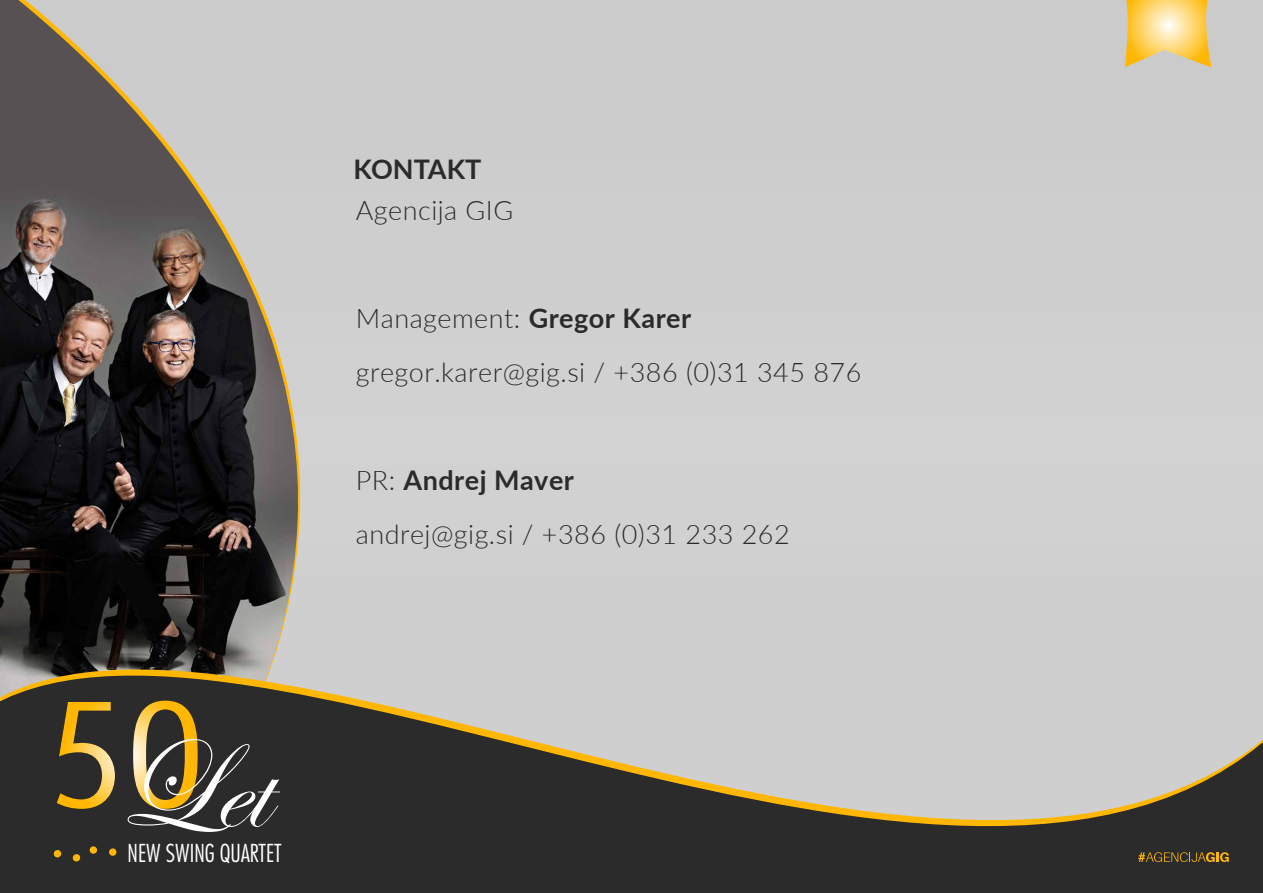
<style>
.page{position:relative;width:1263px;height:893px;background:#fff}
.page>*{position:absolute;margin:0;border:0;box-sizing:border-box;transform-origin:0 0}
.t1{font:128.4px "Edwardian Script ITC";color:#fff}
.t2{font:300 27px/54px "Lato";letter-spacing:.02em;color:#2b2b2b}
.t3{font:700 27px "Lato";color:#2b2b2b}
.t4{font:300 condensed 24.15px "Futura";color:#fff}
.s1{font-family:"Futura";font-weight:300;font-stretch:condensed;font-size:139.95px;color:#000}
.s2{font-weight:700}
</style>
<div class="page">
<img style="left:0;top:0;width:410px;height:599px">
<svg style="left:0;top:599px;width:1263px;height:294px;background:#7f7d78"></svg>
<div style="left:90px;top:847px;width:8px;height:7px;background:#4e4224;border-radius:50%"></div>
<div style="left:110px;top:849px;width:7px;height:7px;background:#997416;border-radius:50%"></div>
<svg style="left:54px;top:850px;width:8px;height:8px"></svg>
<div style="left:90px;top:846px;width:7px;height:8px;background:#ffb703;border-radius:50%"></div>
<div style="left:109px;top:848px;width:7px;height:8px;background:#ffb703;border-radius:50%"></div>
<svg style="left:73px;top:854px;width:8px;height:8px"></svg>
<svg style="left:57px;top:702px;width:58px;height:107px;background:#77622e"></svg>
<svg style="left:133px;top:701px;width:65px;height:108px;background:#846d33"></svg>
<svg style="left:1125px;top:0;width:86px;height:67px;background:#f5d178"></svg>
<svg style="left:1138px;top:852px;width:91px;height:10px"></svg>
<h1 class="t1" style="left:46px;top:716px;width:222px"><span class="s1">50</span>Let</h1>
<p class="t4" style="left:128px;top:838px;width:156px">NEW SWING QUARTET</p>
<p class="t3" style="left:354px;top:149px;width:129px">KONTAKT</p>
<p class="t2" style="left:356px;top:182px;width:159px">Agencija GIG</p>
<p class="t2" style="left:356px;top:290px;width:507px">Management: <span class="s2">Gregor Karer </span>gregor.karer@gig.si / +386 (0)31 345 876</p>
<p class="t2" style="left:356px;top:452px;width:435px">PR: <span class="s2">Andrej Maver<br></span>andrej@gig.si / +386 (0)31 233 262</p>
</div>
